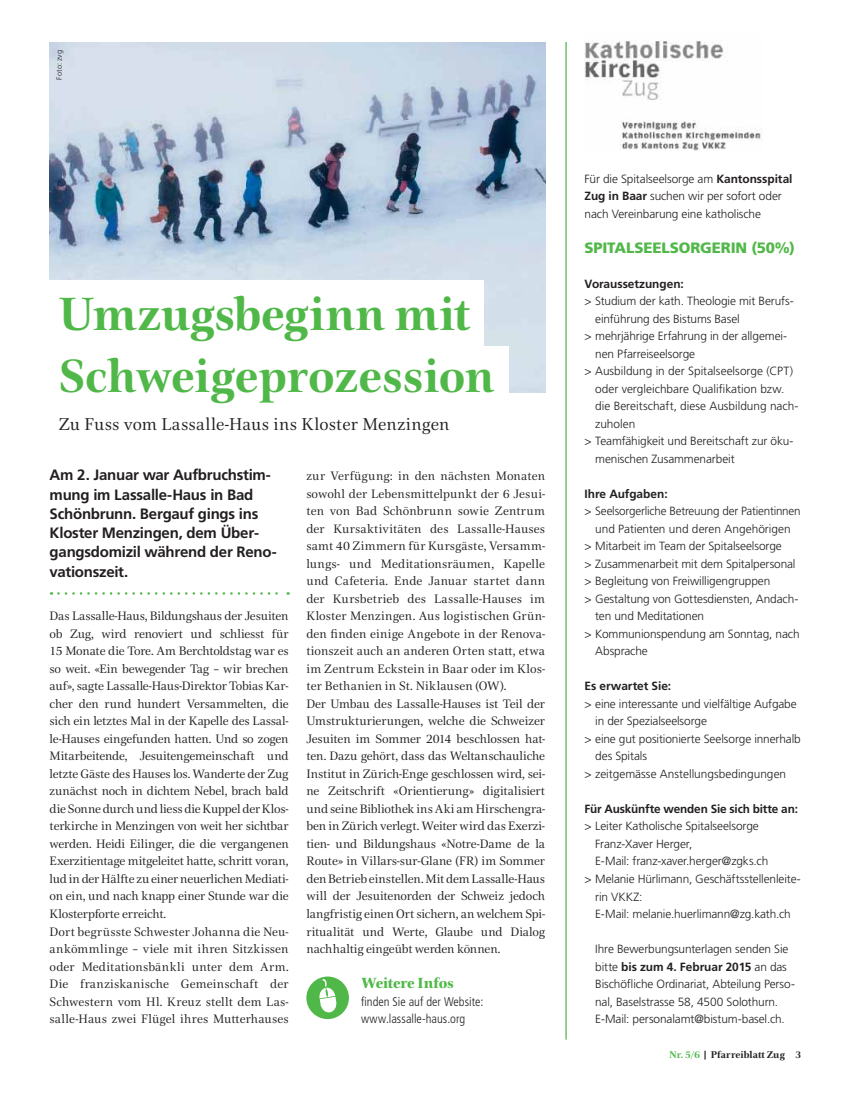
<style>
.page{position:relative;width:851px;height:1099px;background:#fff}
.page>*{position:absolute;margin:0;border:0;box-sizing:border-box;transform-origin:0 0}
.t1{font:700 47.5px/62.5px "Civita";color:#50b848}
.t2{font:17.5px "Civita";letter-spacing:.015em;color:#231f20}
.t3{font:700 15px/19.2px "Frutiger LT Std";letter-spacing:-.015em;color:#231f20}
.t4{font:900 15px "Frutiger LT Std";letter-spacing:-.005em;color:#50b848}
.t5{font:800 15px "Civita";letter-spacing:-.01em;color:#50b848}
.t6{font:12.5px/17.5px "Civita";letter-spacing:-.005em;color:#231f20}
.t7{font:300 condensed 12.5px/17.5px "Frutiger LT Std";color:#231f20}
.t8{font:300 11.88px/17.5px "Frutiger LT Std";letter-spacing:-.01em;color:#231f20}
.t9{font:700 11.88px "Frutiger LT Std";letter-spacing:-.005em;color:#231f20}
.t10{font:700 10px "Civita";letter-spacing:.005em;color:#231f20}
.t11{font:300 7.5px "Frutiger LT Std";letter-spacing:.01em;color:#231f20}
.s1{font-weight:700}
.s2{color:#50b848}
</style>
<div class="page">
<div style="left:306px;top:976px;width:43px;height:43px;background:#50b848;border-radius:50%"></div>
<svg style="left:319px;top:978px;width:18px;height:35px"></svg>
<hr style="left:565px;top:42px;width:1px;height:997px;background:#50b848">
<img style="left:584px;top:41px;width:178px;height:110px">
<svg style="left:58px;top:592px;width:230px;height:2px"></svg>
<img style="left:50px;top:43px;width:495px;height:350px">
<div style="left:43px;top:280px;width:441px;height:69px;background:#fff"></div>
<div style="left:43px;top:346px;width:465px;height:70px;background:#fff"></div>
<p class="t11" style="left:55px;top:80px;width:31px;rotate:-90deg">Foto: zvg</p>
<h1 class="t1" style="left:59px;top:287px;width:437px">Umzugsbeginn mit<br>Schweigeprozession</h1>
<h2 class="t2" style="left:59px;top:417px;width:392px">Zu Fuss vom Lassalle-Haus ins Kloster Menzingen</h2>
<p class="t3" style="left:50px;top:466px;width:229px">Am 2. Januar war Aufbruchstim&shy;mung im Lassalle-Haus in Bad<br>Schönbrunn. Bergauf gings ins<br>Kloster Menzingen, dem Über&shy;gangsdomizil während der Reno&shy;vationszeit.</p>
<p class="t6" style="left:50px;top:608px;width:240px">Das Lassalle-Haus, Bildungshaus der Jesuiten ob Zug, wird renoviert und schliesst für 15 Monate die Tore. Am Berchtoldstag war es so weit. «Ein bewegender Tag – wir brechen auf», sagte Lassalle-Haus-Direktor Tobias Kar&shy;cher den rund hundert Versammelten, die sich ein letztes Mal in der Kapelle des Lassal&shy;le-Hauses eingefunden hatten. Und so zogen Mitarbeitende, Jesuitengemeinschaft und letzte Gäste des Hauses los. Wanderte der Zug zunächst noch in dichtem Nebel, brach bald die Sonne durch und liess die Kuppel der Klos&shy;terkirche in Menzingen von weit her sichtbar werden. Heidi Eilinger, die die vergangenen Exerzitientage mitgeleitet hatte, schritt voran, lud in der Hälfte zu einer neuerlichen Mediati&shy;on ein, und nach knapp einer Stunde war die Klosterpforte erreicht.<br>Dort begrüsste Schwester Johanna die Neu&shy;ankömmlinge – viele mit ihren Sitzkissen oder Meditationsbänkli unter dem Arm.<br>Die franziskanische Gemeinschaft der Schwestern vom Hl. Kreuz stellt dem Las&shy;salle-Haus zwei Flügel ihres Mutterhauses</p>
<p class="t6" style="left:306px;top:468px;width:240px">zur Verfügung: in den nächsten Monaten sowohl der Lebensmittelpunkt der 6 Jesui&shy;ten von Bad Schönbrunn sowie Zentrum der Kursaktivitäten des Lassalle-Hauses samt 40 Zimmern für Kursgäste, Versamm&shy;lungs- und Meditationsräumen, Kapelle und Cafeteria. Ende Januar startet dann der Kursbetrieb des Lassalle-Hauses im Kloster Menzingen. Aus logistischen Grün&shy;den finden einige Angebote in der Renova&shy;tionszeit auch an anderen Orten statt, etwa im Zentrum Eckstein in Baar oder im Klos&shy;ter Bethanien in St. Niklausen (OW).<br>Der Umbau des Lassalle-Hauses ist Teil der Umstrukturierungen, welche die Schweizer Jesuiten im Sommer 2014 beschlossen hat&shy;ten. Dazu gehört, dass das Weltanschauliche Institut in Zürich-Enge geschlossen wird, sei&shy;ne Zeitschrift «Orientierung» digitalisiert und seine Bibliothek ins Aki am Hirschengra&shy;ben in Zürich verlegt. Weiter wird das Exerzi&shy;tien- und Bildungshaus «Notre-Dame de la Route» in Villars-sur-Glane (FR) im Sommer den Betrieb einstellen. Mit dem Lassalle-Haus will der Jesuitenorden der Schweiz jedoch langfristig einen Ort sichern, an welchem Spi&shy;ritualität und Werte, Glaube und Dialog nachhaltig eingeübt werden können.</p>
<p class="t5" style="left:361px;top:977px;width:94px">Weitere Infos</p>
<p class="t7" style="left:361px;top:993px;width:124px">finden Sie auf der Website: www.lassalle-haus.org</p>
<p class="t8" style="left:584px;top:170px;width:209px">Für die Spitalseelsorge am <span class="s1">Kantonsspital<br>Zug in Baar</span> suchen wir per sofort oder nach Vereinbarung eine katholische</p>
<p class="t4" style="left:584px;top:240px;width:212px">SPITALSEELSORGERIN (50%)</p>
<p class="t9" style="left:584px;top:278px;width:101px">Voraussetzungen:</p>
<p class="t8" style="left:584px;top:293px;width:210px">&gt; Studium der kath. Theologie mit Berufs-</p>
<p class="t8" style="left:595px;top:310px;width:146px">einführung des Bistums Basel</p>
<p class="t8" style="left:584px;top:328px;width:204px">&gt; mehrjährige Erfahrung in der allgemei-</p>
<p class="t8" style="left:595px;top:345px;width:101px">nen Pfarreiseelsorge</p>
<p class="t8" style="left:584px;top:363px;width:210px">&gt; Ausbildung in der Spitalseelsorge (CPT)</p>
<p class="t8" style="left:595px;top:380px;width:191px">oder vergleichbare Qualifikation bzw.</p>
<p class="t8" style="left:595px;top:398px;width:205px">die Bereitschaft, diese Ausbildung nach-</p>
<p class="t8" style="left:595px;top:415px;width:42px">zuholen</p>
<p class="t8" style="left:584px;top:433px;width:210px">&gt; Teamfähigkeit und Bereitschaft zur öku-</p>
<p class="t8" style="left:595px;top:450px;width:141px">menischen Zusammenarbeit</p>
<p class="t9" style="left:584px;top:488px;width:85px">Ihre Aufgaben:</p>
<p class="t8" style="left:584px;top:503px;width:218px">&gt; Seelsorgerliche Betreuung der Patient innen</p>
<p class="t8" style="left:595px;top:520px;width:197px">und Patienten und deren An gehörigen</p>
<p class="t8" style="left:584px;top:538px;width:199px">&gt; Mitarbeit im Team der Spitalseelsorge</p>
<p class="t8" style="left:584px;top:555px;width:212px">&gt; Zusammenarbeit mit dem Spitalpersonal</p>
<p class="t8" style="left:584px;top:573px;width:187px">&gt; Begleitung von Freiwilligengruppen</p>
<p class="t8" style="left:584px;top:590px;width:215px">&gt; Gestaltung von Gottesdiensten, Andach-</p>
<p class="t8" style="left:595px;top:608px;width:110px">ten und Meditationen</p>
<p class="t8" style="left:584px;top:625px;width:216px">&gt; Kommunionspendung am Sonntag, nach</p>
<p class="t8" style="left:595px;top:643px;width:54px">Absprache</p>
<p class="t9" style="left:584px;top:680px;width:88px">Es erwartet Sie:</p>
<p class="t8" style="left:584px;top:695px;width:214px">&gt; eine interessante und vielfältige Aufgabe</p>
<p class="t8" style="left:595px;top:713px;width:113px">in der Spezialseelsorge</p>
<p class="t8" style="left:584px;top:730px;width:218px">&gt; eine gut positionierte Seelsorge innerhalb</p>
<p class="t8" style="left:595px;top:748px;width:53px">des Spitals</p>
<p class="t8" style="left:584px;top:765px;width:203px">&gt; zeitgemässe Anstellungsbedingungen</p>
<p class="t9" style="left:584px;top:803px;width:215px">Für Auskünfte wenden Sie sich bitte an:</p>
<p class="t8" style="left:584px;top:818px;width:176px">&gt; Leiter Katholische Spitalseelsorge</p>
<p class="t8" style="left:595px;top:835px;width:99px">Franz-Xaver Herger,</p>
<p class="t8" style="left:595px;top:853px;width:174px">E-Mail: franz-xaver.herger@zgks.ch</p>
<p class="t8" style="left:584px;top:870px;width:218px">&gt; Melanie Hürlimann, Geschäftsstellenleite-</p>
<p class="t8" style="left:595px;top:888px;width:49px">rin VKKZ:</p>
<p class="t8" style="left:595px;top:905px;width:197px">E-Mail: melanie.huerlimann@zg.kath.ch</p>
<p class="t8" style="left:595px;top:940px;width:201px">Ihre Bewerbungsunterlagen senden Sie bitte <span class="s1">bis zum 4. Februar 2015</span> an das Bischöfliche Ordinariat, Abteilung Perso&shy;nal, Baselstrasse 58, 4500 Solothurn.<br>E-Mail: personalamt@bistum-basel.ch.</p>
<p class="t10" style="left:669px;top:1050px;width:134px"><span class="s2">Nr. 5/6</span> | Pfarreiblatt Zug 3</p>
</div>
